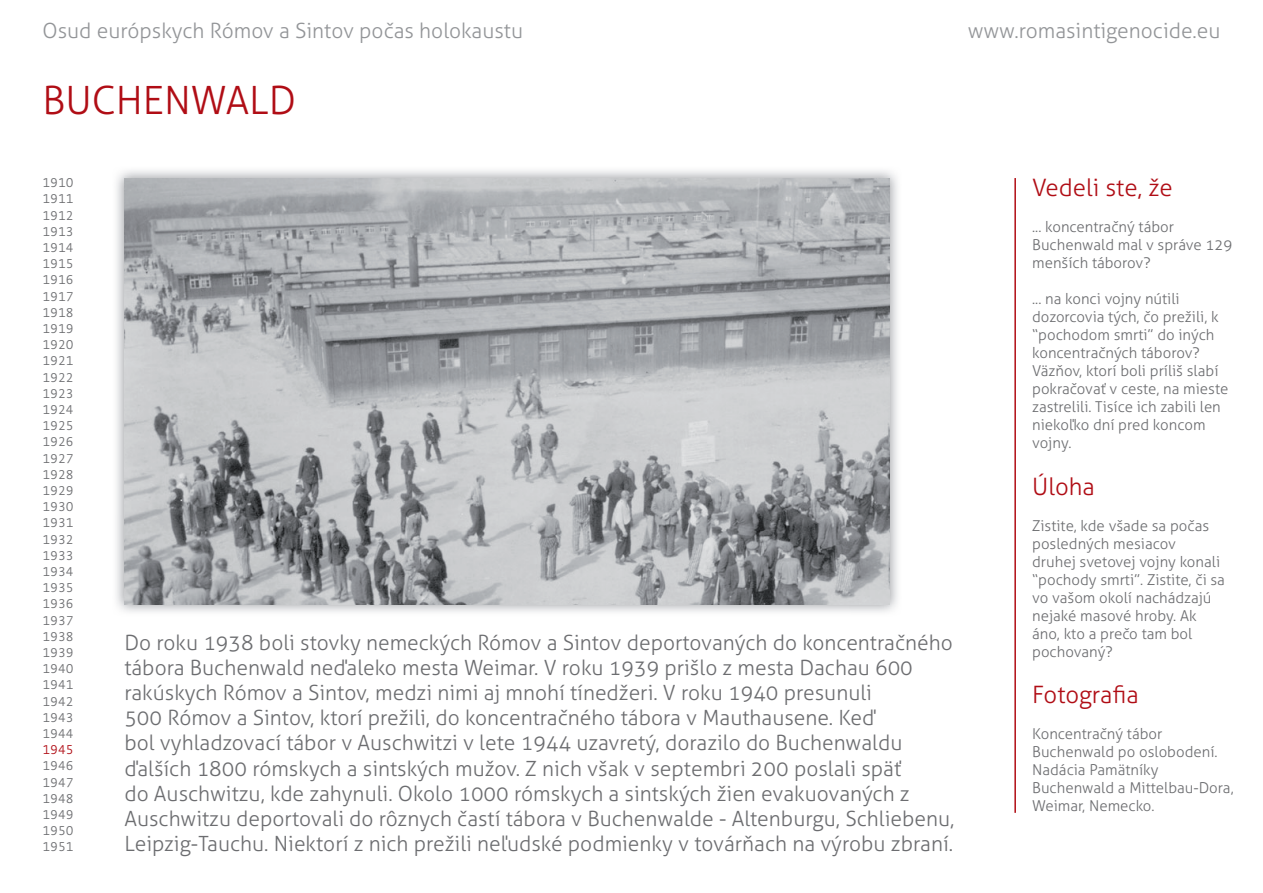
<style>
.page{position:relative;width:1263px;height:893px;background:#fff}
.page>*{position:absolute;margin:0;border:0;box-sizing:border-box;transform-origin:0 0}
.t1{font:300 39px "Aller";color:#b00d15}
.t2{font:300 24px "Aller";color:#b00d15}
.t3{font:300 21px/25.2px "Aller";color:#6c6d70}
.t4{font:300 21px "Aller";color:#939598}
.t5{font:300 15px/18px "Aller";color:#6c6d70}
.t6{font:300 13.5px/16.2px "Strada TF";color:#6c6d70;text-align:justify}
.t7{font:300 13.5px "Strada TF";color:#b00d15}
</style>
<div class="page">
<img style="left:116px;top:170px;width:782px;height:442px">
<img style="left:124px;top:178px;width:766px;height:426px">
<hr style="left:1014px;top:178px;width:2px;height:635px;background:#b00d15">
<p class="t4" style="left:43px;top:18px;width:482px">Osud európskych Rómov a Sintov počas holokaustu</p>
<p class="t4" style="left:968px;top:18px;width:254px">www.romasintigenocide.eu</p>
<h1 class="t1" style="left:43px;top:76px;width:255px">BUCHENWALD</h1>
<p class="t6" style="left:43px;top:175px;width:33px">1910<br>1911<br>1912<br>1913<br>1914<br>1915<br>1916<br>1917<br>1918<br>1919<br>1920<br>1921<br>1922<br>1923<br>1924<br>1925<br>1926<br>1927<br>1928<br>1929<br>1930<br>1931<br>1932<br>1933<br>1934<br>1935<br>1936<br>1937<br>1938<br>1939<br>1940<br>1941<br>1942<br>1943<br>1944</p>
<p class="t7" style="left:43px;top:742px;width:33px">1945</p>
<p class="t6" style="left:43px;top:758px;width:33px">1946<br>1947<br>1948<br>1949<br>1950<br>1951</p>
<p class="t3" style="left:124px;top:629px;width:832px">Do roku 1938 boli stovky nemeckých Rómov a Sintov deportovaných do koncentračného tábora Buchenwald neďaleko mesta Weimar. V roku 1939 prišlo z mesta Dachau 600 rakúskych Rómov a Sintov, medzi nimi aj mnohí tínedžeri. V roku 1940 presunuli<br>500 Rómov a Sintov, ktorí prežili, do koncentračného tábora v Mauthausene. Keď<br>bol vyhladzovací tábor v Auschwitzi v lete 1944 uzavretý, dorazilo do Buchenwaldu ďalších 1800 rómskych a sintských mužov. Z nich však v septembri 200 poslali späť<br>do Auschwitzu, kde zahynuli. Okolo 1000 rómskych a sintských žien evakuovaných z Auschwitzu deportovali do rôznych častí tábora v Buchenwalde - Altenburgu, Schliebenu, Leipzig-Tauchu. Niektorí z nich prežili neľudské podmienky v továrňach na výrobu zbraní.</p>
<p class="t2" style="left:1032px;top:173px;width:142px">Vedeli ste, že</p>
<p class="t5" style="left:1032px;top:217px;width:202px">... koncentračný tábor<br>Buchenwald mal v správe 129 menších táborov?</p>
<p class="t5" style="left:1032px;top:289px;width:198px">... na konci vojny nútili dozorcovia tých, čo prežili, k “pochodom smrti” do iných koncentračných táborov?<br>Väzňov, ktorí boli príliš slabí pokračovať v ceste, na mieste zastrelili. Tisíce ich zabili len niekoľko dní pred koncom vojny.</p>
<p class="t2" style="left:1032px;top:472px;width:64px">Úloha</p>
<p class="t5" style="left:1032px;top:516px;width:194px">Zistite, kde všade sa počas posledných mesiacov<br>druhej svetovej vojny konali “pochody smrti”. Zistite, či sa vo vašom okolí nachádzajú nejaké masové hroby. Ak áno, kto a prečo tam bol pochovaný?</p>
<p class="t2" style="left:1032px;top:680px;width:108px">Fotografia</p>
<p class="t5" style="left:1032px;top:725px;width:203px">Koncentračný tábor<br>Buchenwald po oslobodení.<br>Nadácia Pamätníky<br>Buchenwald a Mittelbau-Dora,<br>Weimar, Nemecko.</p>
</div>
